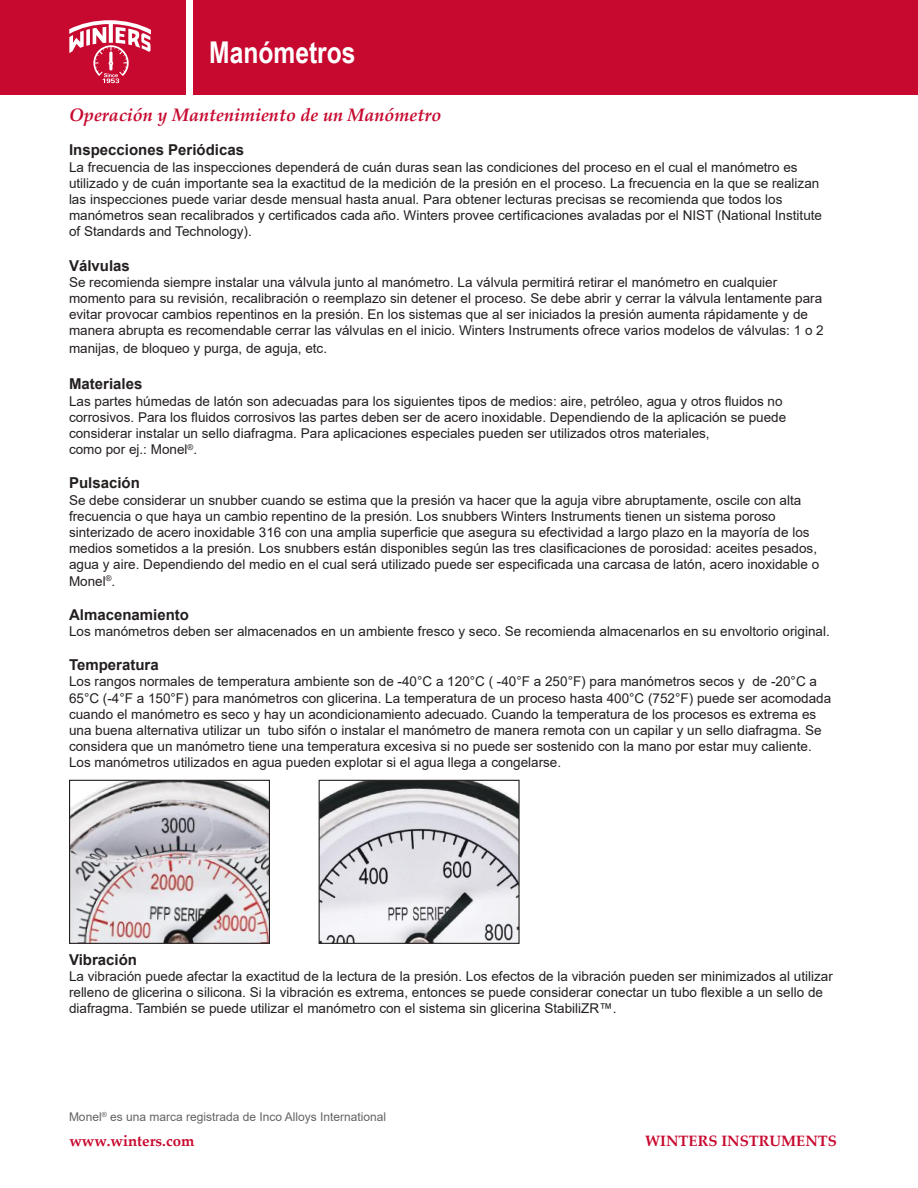
<style>
.page{position:relative;width:918px;height:1188px;background:#fff}
.page>*{position:absolute;margin:0;border:0;box-sizing:border-box;transform-origin:0 0}
.t1{font:700 30px "Arial Narrow";color:#fff}
.t2{font:italic 700 18px "Palatino Linotype";color:#c7092f}
.t3{font:700 15px "Arial";color:#241f1f}
.t4{font:700 15px "Palatino Linotype";color:#c7092f}
.t5{font:13.5px/16.2px "Arial";color:#241f1f}
.t6{font:12px "Arial";color:#656365}
</style>
<div class="page">
<div style="left:0;top:0;width:185px;height:94px;background:#c7092f"></div>
<div style="left:194px;top:0;width:724px;height:94px;background:#c7092f"></div>
<svg style="left:69px;top:20px;width:82px;height:63px"></svg>
<img style="left:71px;top:782px;width:197px;height:160px">
<div style="left:69px;top:780px;width:201px;height:164px;border:1px solid #241f1f"></div>
<img style="left:321px;top:782px;width:197px;height:160px">
<div style="left:319px;top:780px;width:201px;height:164px;border:1px solid #241f1f"></div>
<h1 class="t1" style="left:209px;top:30px;width:148px">Manómetros</h1>
<h2 class="t2" style="left:69px;top:102px;width:374px">Operación y Mantenimiento de un Manómetro</h2>
<p class="t3" style="left:69px;top:140px;width:177px">Inspecciones Periódicas</p>
<p class="t5" style="left:69px;top:159px;width:755px">La frecuencia de las inspecciones dependerá de cuán duras sean las condiciones del proceso en el cual el manómetro es utilizado y de cuán importante sea la exactitud de la medición de la presión en el proceso. La frecuencia en la que se realizan las inspecciones puede variar desde mensual hasta anual. Para obtener lecturas precisas se recomienda que todos los manómetros sean recalibrados y certificados cada año. Winters provee certificaciones avaladas por el NIST (National Institute of Standards and Technology).</p>
<p class="t3" style="left:69px;top:255px;width:62px">Válvulas</p>
<p class="t5" style="left:69px;top:274px;width:756px">Se recomienda siempre instalar una válvula junto al manómetro. La válvula permitirá retirar el manómetro en cualquier momento para su revisión, recalibración o reemplazo sin detener el proceso. Se debe abrir y cerrar la válvula lentamente para evitar provocar cambios repentinos en la presión. En los sistemas que al ser iniciados la presión aumenta rápidamente y de manera abrupta es recomendable cerrar las válvulas en el inicio. Winters Instruments ofrece varios modelos de válvulas: 1 o 2</p>
<p class="t5" style="left:69px;top:340px;width:260px">manijas, de bloqueo y purga, de aguja, etc.</p>
<p class="t3" style="left:69px;top:374px;width:75px">Materiales</p>
<p class="t5" style="left:69px;top:393px;width:719px">Las partes húmedas de latón son adecuadas para los siguientes tipos de medios: aire, petróleo, agua y otros fluidos no corrosivos. Para los fluidos corrosivos las partes deben ser de acero inoxidable. Dependiendo de la aplicación se puede considerar instalar un sello diafragma. Para aplicaciones especiales pueden ser utilizados otros materiales,<br>como por ej.: Monel<sup>®</sup>.</p>
<p class="t3" style="left:69px;top:473px;width:72px">Pulsación</p>
<p class="t5" style="left:69px;top:492px;width:752px">Se debe considerar un snubber cuando se estima que la presión va hacer que la aguja vibre abruptamente, oscile con alta frecuencia o que haya un cambio repentino de la presión. Los snubbers Winters Instruments tienen un sistema poroso sinterizado de acero inoxidable 316 con una amplia superficie que asegura su efectividad a largo plazo en la mayoría de los medios sometidos a la presión. Los snubbers están disponibles según las tres clasificaciones de porosidad: aceites pesados, agua y aire. Dependiendo del medio en el cual será utilizado puede ser especificada una carcasa de latón, acero inoxidable o Monel<sup>®</sup>.</p>
<p class="t3" style="left:69px;top:604px;width:122px">Almacenamiento</p>
<p class="t5" style="left:69px;top:623px;width:762px">Los manómetros deben ser almacenados en un ambiente fresco y seco. Se recomienda almacenarlos en su envoltorio original.</p>
<p class="t3" style="left:69px;top:654px;width:91px">Temperatura</p>
<p class="t5" style="left:69px;top:673px;width:764px">Los rangos normales de temperatura ambiente son de -40°C a 120°C ( -40°F a 250°F) para manómetros secos y de -20°C a 65°C (-4°F a 150°F) para manómetros con glicerina. La temperatura de un proceso hasta 400°C (752°F) puede ser acomodada cuando el manómetro es seco y hay un acondicionamiento adecuado. Cuando la temperatura de los procesos es extrema es una buena alternativa utilizar un tubo sifón o instalar el manómetro de manera remota con un capilar y un sello diafragma. Se considera que un manómetro tiene una temperatura excesiva si no puede ser sostenido con la mano por estar muy caliente.<br>Los manómetros utilizados en agua pueden explotar si el agua llega a congelarse.</p>
<p class="t3" style="left:69px;top:949px;width:70px">Vibración</p>
<p class="t5" style="left:69px;top:968px;width:765px">La vibración puede afectar la exactitud de la lectura de la presión. Los efectos de la vibración pueden ser minimizados al utilizar relleno de glicerina o silicona. Si la vibración es extrema, entonces se puede considerar conectar un tubo flexible a un sello de diafragma. También se puede utilizar el manómetro con el sistema sin glicerina StabiliZR™.</p>
<p class="t6" style="left:69px;top:1108px;width:319px">Monel<sup>®</sup> es una marca registrada de Inco Alloys International</p>
<p class="t4" style="left:69px;top:1131px;width:126px">www.winters.com</p>
<p class="t4" style="left:645px;top:1131px;width:193px">WINTERS INSTRUMENTS</p>
</div>
